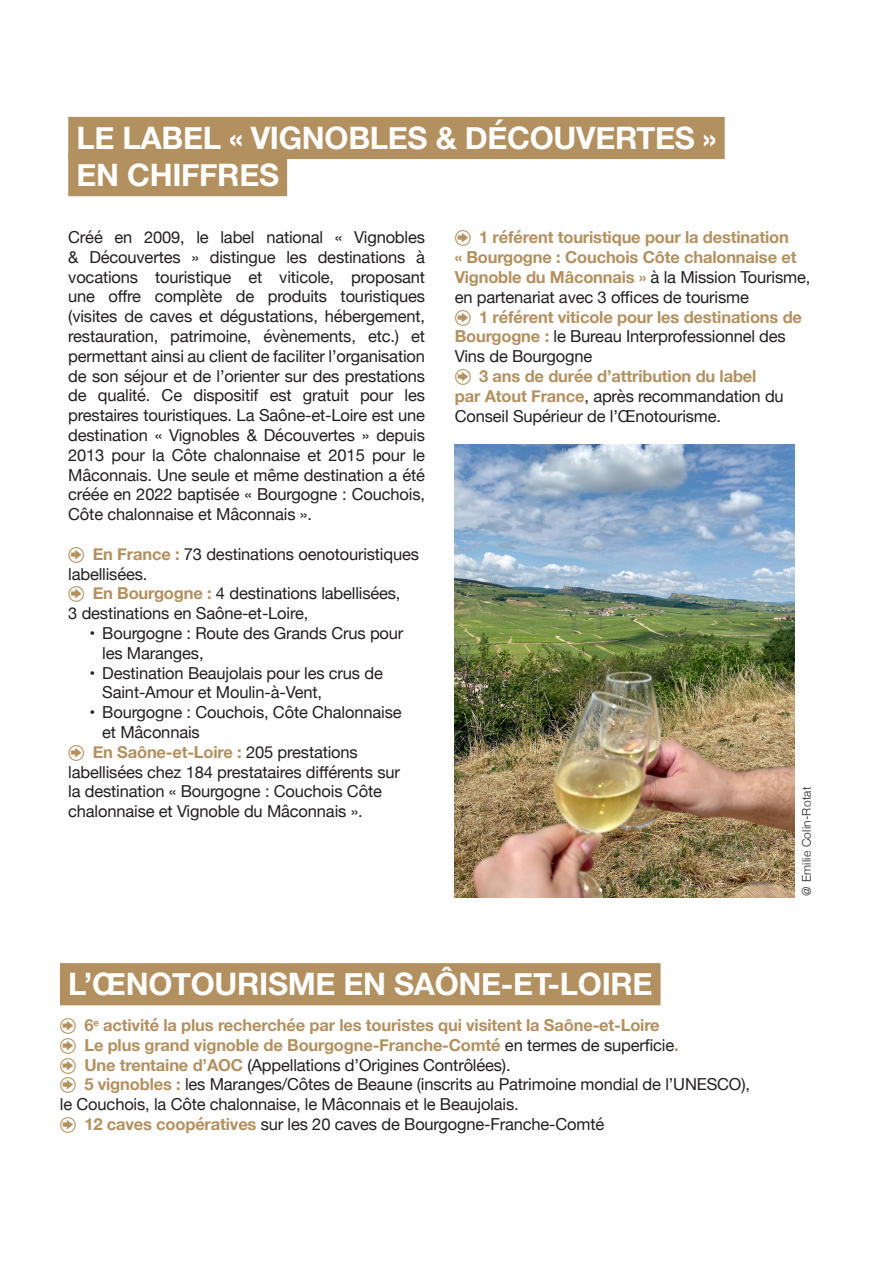
<style>
.page{position:relative;width:893px;height:1263px;background:#fff}
.page>*{position:absolute;margin:0;border:0;box-sizing:border-box;transform-origin:0 0}
.t1{font:700 30.9px/37.2px "Helvetica Neue";letter-spacing:-.01em;color:#fff}
.t2{font:16.5px/19.8px "Helvetica Neue";letter-spacing:-.01em;color:#231f20}
.t3{font:700 16.5px/19.8px "Helvetica Neue";letter-spacing:-.01em;color:#b3905f}
.t4{font:300 12px "Helvetica Neue";letter-spacing:.02em;color:#231f20}
.s1{font-weight:700;color:#b3905f}
.s2{font-weight:400;color:#231f20}
</style>
<div class="page">
<div style="left:68px;top:117px;width:657px;height:42px;background:#b3905f"></div>
<div style="left:68px;top:154px;width:219px;height:42px;background:#b3905f"></div>
<img style="left:454px;top:444px;width:340px;height:453px">
<div style="left:60px;top:963px;width:601px;height:42px;background:#b3905f"></div>
<p class="t1" style="left:77px;top:120px;width:642px">LE LABEL « VIGNOBLES &amp; DÉCOUVERTES »<br>EN CHIFFRES</p>
<p class="t2" style="left:68px;top:228px;width:358px;text-align:justify">Créé en 2009, le label national « Vignobles &amp; Découvertes » distingue les destinations à vocations touristique et viticole, proposant une offre complète de produits touristiques (visites de caves et dégustations, hébergement, restauration, patrimoine, évènements, etc.) et permettant ainsi au client de faciliter l’organisation de son séjour et de l’orienter sur des prestations de qualité. Ce dispositif est gratuit pour les prestaires touristiques. La Saône-et-Loire est une destination « Vignobles &amp; Découvertes » depuis 2013 pour la Côte chalonnaise et 2015 pour le Mâconnais. Une seule et même destination a été créée en 2022 baptisée « Bourgogne : Couchois, Côte chalonnaise et Mâconnais ».</p>
<p class="t2" style="left:68px;top:545px;width:352px;text-indent:24px"><span class="s1">En France :</span> 73 destinations oenotouristiques labellisées.</p>
<p class="t2" style="left:68px;top:585px;width:334px;text-indent:24px"><span class="s1">En Bourgogne :</span> 4 destinations labellisées,<br>3 destinations en Saône-et-Loire,</p>
<p class="t2" style="left:102px;top:624px;width:303px;text-indent:-13px">• Bourgogne : Route des Grands Crus pour les Maranges,</p>
<p class="t2" style="left:102px;top:664px;width:282px;text-indent:-13px">• Destination Beaujolais pour les crus de<br>Saint-Amour et Moulin-à-Vent,</p>
<p class="t2" style="left:102px;top:703px;width:301px;text-indent:-13px">• Bourgogne : Couchois, Côte Chalonnaise et Mâconnais</p>
<p class="t2" style="left:68px;top:743px;width:333px;text-indent:24px"><span class="s1">En Saône-et-Loire :</span> 205 prestations labellisées chez 184 prestataires différents sur la destination « Bourgogne : Couchois Côte chalonnaise et Vignoble du Mâconnais ».</p>
<p class="t3" style="left:455px;top:228px;width:357px;text-indent:24px">1 référent touristique pour la destination<br>« Bourgogne : Couchois Côte chalonnaise et Vignoble du Mâconnais » <span class="s2">à la Mission Tourisme, en partenariat avec 3 offices de tourisme</span></p>
<p class="t3" style="left:455px;top:307px;width:349px;text-indent:24px">1 référent viticole pour les destinations de<br>Bourgogne : <span class="s2">le Bureau Interprofessionnel des<br>Vins de Bourgogne</span></p>
<p class="t2" style="left:455px;top:367px;width:331px;text-indent:24px"><span class="s1">3 ans de durée d’attribution du label par Atout France</span>, après recommandation du<br>Conseil Supérieur de l’Œnotourisme.</p>
<p class="t4" style="left:797px;top:896px;width:111px;rotate:-90deg">@ Emilie Colin-Rotat</p>
<p class="t1" style="left:68px;top:967px;width:586px">L’ŒNOTOURISME EN SAÔNE-ET-LOIRE</p>
<p class="t3" style="left:84px;top:1016px;width:577px">6<sup>e</sup> activité la plus recherchée par les touristes qui visitent la Saône-et-Loire</p>
<p class="t3" style="left:84px;top:1035px;width:596px">Le plus grand vignoble de Bourgogne-Franche-Comté <span class="s2">en termes de superficie</span>.</p>
<p class="t2" style="left:84px;top:1056px;width:428px"><span class="s1">Une trentaine d’AOC</span> (Appellations d’Origines Contrôlées).</p>
<p class="t2" style="left:60px;top:1075px;width:692px;text-indent:24px"><span class="s1">5 vignobles :</span> les Maranges/Côtes de Beaune (inscrits au Patrimoine mondial de l’UNESCO), le Couchois, la Côte chalonnaise, le Mâconnais et le Beaujolais.</p>
<p class="t2" style="left:84px;top:1115px;width:521px"><span class="s1">12 caves coopératives</span> sur les 20 caves de Bourgogne-Franche-Comté</p>
</div>
